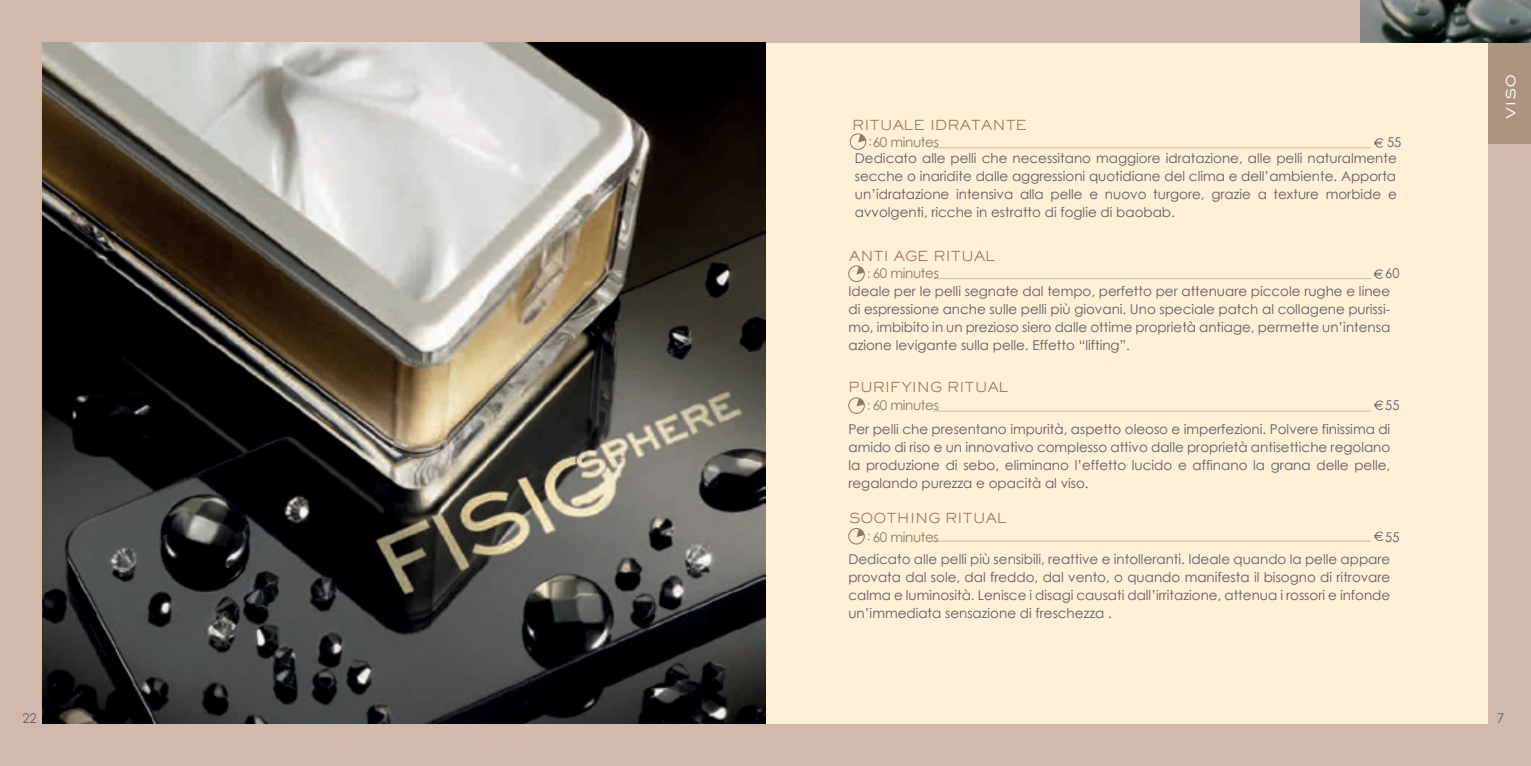
<style>
.page{position:relative;width:1531px;height:766px;background:#fff}
.page>*{position:absolute;margin:0;border:0;box-sizing:border-box;transform-origin:0 0}
.t1{font:300 18px "AT Sackers Gothic";color:#fff}
.t2{font:13.5px/18px "Century Gothic";color:#5d5d60;text-align:justify}
.t3{font:300 13.5px "AT Sackers Gothic";color:#926e4e}
.t4{font:13.5px "Century Gothic";letter-spacing:-.025em;color:#91795a}
.t5{font:13.5px "Century Gothic";color:#5d5d60;scale:.95 1}
</style>
<div class="page">
<div style="left:765px;top:0;width:766px;height:765px;background:#d1baac"></div>
<div style="left:765px;top:43px;width:723px;height:680px;background:#fff0d7"></div>
<div style="left:1488px;top:0;width:43px;height:143px;background:#ab937e"></div>
<img style="left:1361px;top:0;width:170px;height:43px">
<svg style="left:1374px;top:138px;width:9px;height:10px"></svg>
<svg style="left:1373px;top:269px;width:10px;height:10px"></svg>
<svg style="left:1374px;top:400px;width:9px;height:10px"></svg>
<svg style="left:1374px;top:531px;width:9px;height:10px"></svg>
<svg style="left:858px;top:135px;width:13px;height:10px"></svg>
<div style="left:850px;top:133px;width:16px;height:17px;border:1px solid #91795a;border-radius:50%"></div>
<svg style="left:856px;top:267px;width:13px;height:10px"></svg>
<div style="left:848px;top:265px;width:16px;height:17px;border:1px solid #91795a;border-radius:50%"></div>
<svg style="left:856px;top:398px;width:13px;height:11px"></svg>
<div style="left:848px;top:397px;width:16px;height:16px;border:1px solid #91795a;border-radius:50%"></div>
<svg style="left:856px;top:528px;width:13px;height:12px"></svg>
<div style="left:848px;top:528px;width:16px;height:16px;border:1px solid #91795a;border-radius:50%"></div>
<hr style="left:933px;top:147px;width:438px;height:1px;background:#d1baac">
<hr style="left:933px;top:278px;width:438px;height:1px;background:#d1baac">
<hr style="left:933px;top:411px;width:438px;height:1px;background:#d1baac">
<hr style="left:933px;top:540px;width:438px;height:1px;background:#d1baac">
<div style="left:0;top:0;width:765px;height:765px;background:#d1baac"></div>
<img style="left:43px;top:43px;width:722px;height:680px">
<p class="t3" style="left:852px;top:115px;width:176px">RITUALE IDRATANTE</p>
<p class="t4" style="left:873px;top:133px;width:68px">60 minutes</p>
<p class="t5" style="left:1387px;top:133px;width:16px">55</p>
<p class="t2" style="left:855px;top:149px;width:543px">Dedicato alle pelli che necessitano maggiore idratazione, alle pelli naturalmente secche o inaridite dalle aggressioni quotidiane del clima e dell’ambiente. Apporta un’idratazione intensiva alla pelle e nuovo turgore, grazie a texture morbide e avvolgenti, ricche in estratto di foglie di baobab.</p>
<p class="t3" style="left:849px;top:246px;width:147px">ANTI AGE RITUAL</p>
<p class="t4" style="left:873px;top:264px;width:68px">60 minutes</p>
<p class="t5" style="left:1385px;top:264px;width:16px">60</p>
<p class="t2" style="left:848px;top:281px;width:543px">Ideale per le pelli segnate dal tempo, perfetto per attenuare piccole rughe e linee di espressione anche sulle pelli più giovani. Uno speciale patch al collagene purissi&shy;mo, imbibito in un prezioso siero dalle ottime proprietà antiage, permette un’intensa azione levigante sulla pelle. Effetto “lifting”.</p>
<p class="t3" style="left:848px;top:377px;width:162px">PURIFYING RITUAL</p>
<p class="t4" style="left:873px;top:395px;width:68px">60 minutes</p>
<p class="t5" style="left:1385px;top:395px;width:16px">55</p>
<p class="t2" style="left:848px;top:419px;width:543px">Per pelli che presentano impurità, aspetto oleoso e imperfezioni. Polvere finissima di amido di riso e un innovativo complesso attivo dalle proprietà antisettiche regolano la produzione di sebo, eliminano l’effetto lucido e affinano la grana delle pelle, regalando purezza e opacità al viso.</p>
<p class="t3" style="left:849px;top:508px;width:159px">SOOTHING RITUAL</p>
<p class="t4" style="left:873px;top:528px;width:68px">60 minutes</p>
<p class="t5" style="left:1385px;top:528px;width:16px">55</p>
<p class="t2" style="left:848px;top:550px;width:543px">Dedicato alle pelli più sensibili, reattive e intolleranti. Ideale quando la pelle appare provata dal sole, dal freddo, dal vento, o quando manifesta il bisogno di ritrovare calma e luminosità. Lenisce i disagi causati dall’irritazione, attenua i rossori e infonde un’immediata sensazione di freschezza .</p>
<h1 class="t1" style="left:1497px;top:119px;width:47px;rotate:-90deg">viso</h1>
<p class="t5" style="left:22px;top:709px;width:16px">22</p>
<p class="t5" style="left:1497px;top:709px;width:9px">7</p>
</div>
